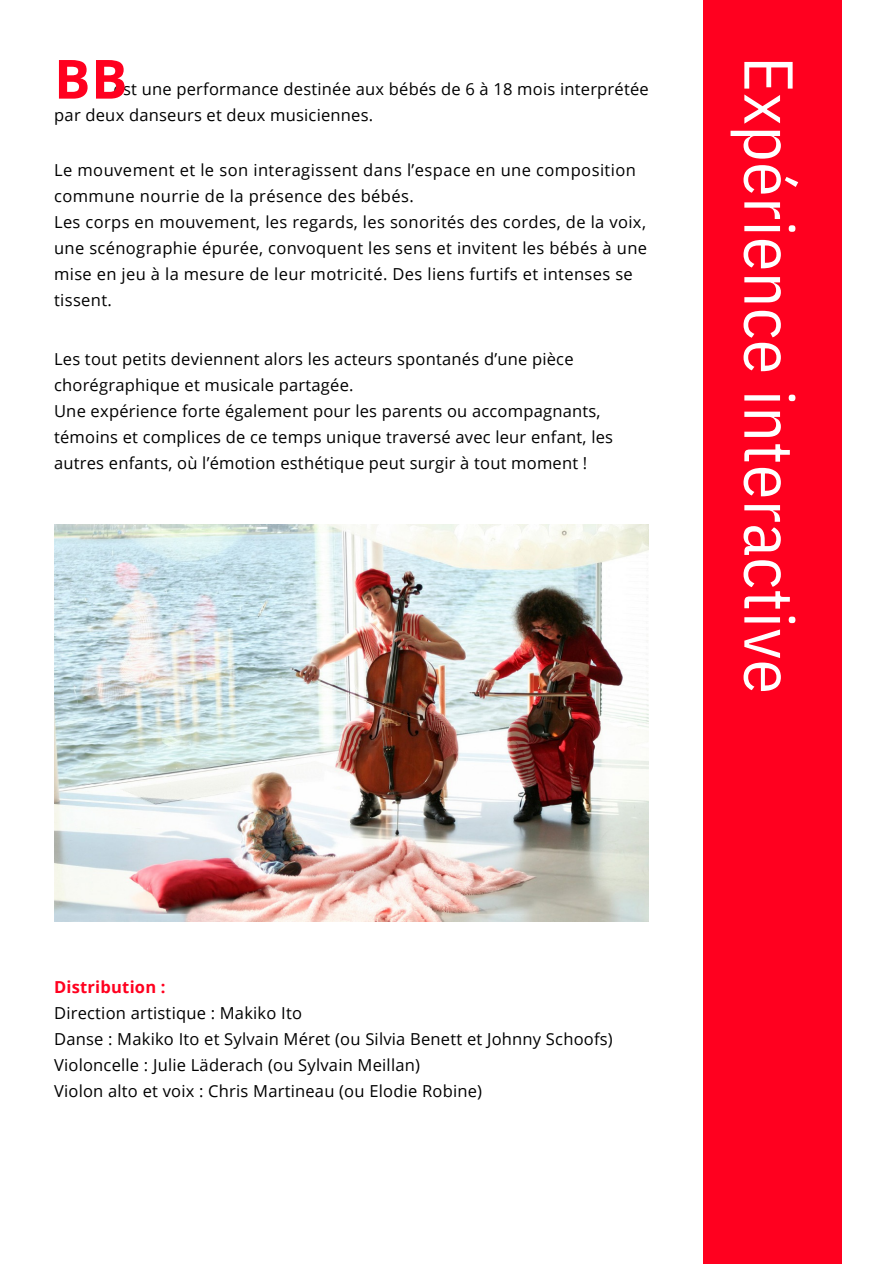
<style>
.page{position:relative;width:894px;height:1264px;background:#fff}
.page>*{position:absolute;margin:0;border:0;box-sizing:border-box;transform-origin:0 0}
.t1{font:69px "IBM Plex Sans Cond";letter-spacing:.01em;color:#fff}
.t2{font:700 54px "Open Sans";color:#ff001f}
.t3{font:16.5px/26px "Open Sans";letter-spacing:.015em;color:#000}
.t4{font:700 16.5px "Open Sans";letter-spacing:.015em;color:#ff001f}
</style>
<div class="page">
<div style="left:703px;top:0;width:138px;height:1263px;background:#ff001f"></div>
<img style="left:54px;top:525px;width:594px;height:396px">
<p class="t2" style="left:54px;top:41px;width:75px">BB</p>
<p class="t3" style="left:114px;top:76px;width:536px">est une performance destinée aux bébés de 6 à 18 mois interprétée</p>
<p class="t3" style="left:54px;top:102px;width:320px">par deux danseurs et deux musiciennes.</p>
<p class="t3" style="left:54px;top:157px;width:583px">Le mouvement et le son interagissent dans l’espace en une composition commune nourrie de la présence des bébés.</p>
<p class="t3" style="left:54px;top:209px;width:594px">Les corps en mouvement, les regards, les sonorités des cordes, de la voix, une scénographie épurée, convoquent les sens et invitent les bébés à une mise en jeu à la mesure de leur motricité. Des liens furtifs et intenses se tissent.</p>
<p class="t3" style="left:54px;top:346px;width:521px">Les tout petits deviennent alors les acteurs spontanés d’une pièce chorégraphique et musicale partagée.</p>
<p class="t3" style="left:54px;top:398px;width:560px">Une expérience forte également pour les parents ou accompagnants, témoins et complices de ce temps unique traversé avec leur enfant, les autres enfants, où l’émotion esthétique peut surgir à tout moment !</p>
<p class="t1" style="left:814px;top:56px;width:639px;rotate:90deg">Expérience interactive</p>
<p class="t4" style="left:54px;top:975px;width:113px">Distribution :</p>
<p class="t3" style="left:54px;top:999px;width:249px">Direction artistique : Makiko Ito</p>
<p class="t3" style="left:54px;top:1025px;width:560px">Danse : Makiko Ito et Sylvain Méret (ou Silvia Benett et Johnny Schoofs)<br>Violoncelle : Julie Läderach (ou Sylvain Meillan)</p>
<p class="t3" style="left:54px;top:1077px;width:429px">Violon alto et voix : Chris Martineau (ou Elodie Robine)</p>
</div>
